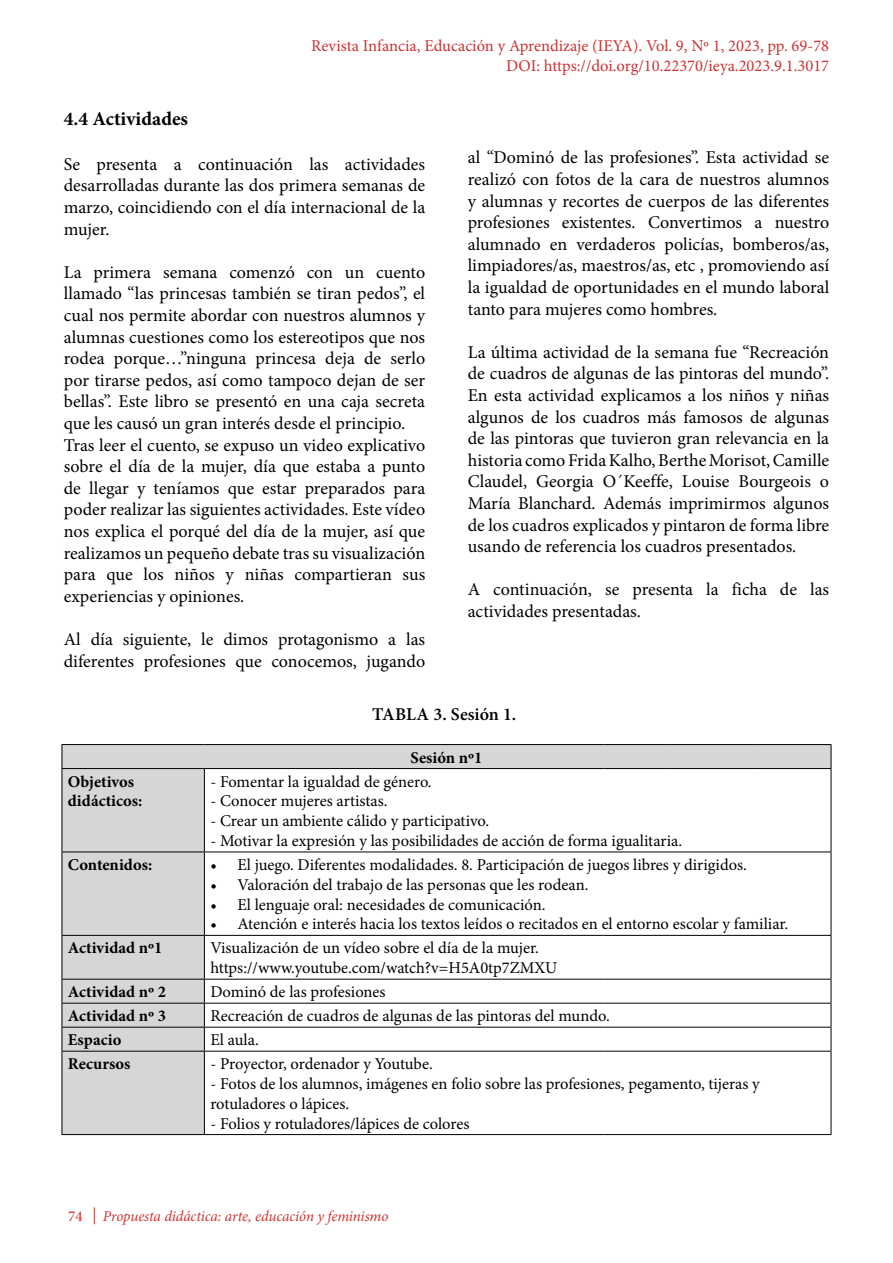
<style>
.page{position:relative;width:893px;height:1263px;background:#fff}
.page>*{position:absolute;margin:0;border:0;box-sizing:border-box;transform-origin:0 0}
.t1{font:700 19.5px "Minion Pro";color:#000}
.t2{font:18px/21.6px "Minion Pro";color:#000;text-align:justify}
.t3{font:600 18px "Minion Pro";letter-spacing:.005em;color:#000}
.t4{font:16.5px/19.8px "Minion Pro";color:#000}
.t5{font:16.5px/19.8px "Minion Pro";color:#c33;text-align:right}
.t6{font:700 16.5px/19.8px "Minion Pro";color:#000}
.t7{font:italic 15px "Minion Pro";letter-spacing:-.005em;color:#c33}
.t8{font:500 15px "Minion Pro";color:#c33}
</style>
<div class="page">
<svg style="left:94px;top:1207px;width:1px;height:17px"></svg>
<svg style="left:63px;top:745px;width:768px;height:389px"></svg>
<hr style="left:62px;top:744px;width:142px;height:1px;background:#000">
<svg style="left:62px;top:745px;width:1px;height:23px"></svg>
<hr style="left:204px;top:744px;width:399px;height:1px;background:#000">
<hr style="left:603px;top:744px;width:67px;height:1px;background:#000">
<hr style="left:670px;top:744px;width:82px;height:1px;background:#000">
<hr style="left:752px;top:744px;width:79px;height:1px;background:#000">
<svg style="left:831px;top:745px;width:1px;height:23px"></svg>
<hr style="left:62px;top:768px;width:142px;height:1px;background:#000">
<hr style="left:62px;top:769px;width:1px;height:82px;background:#000">
<hr style="left:204px;top:768px;width:399px;height:1px;background:#000">
<hr style="left:204px;top:769px;width:1px;height:82px;background:#000">
<hr style="left:603px;top:768px;width:67px;height:1px;background:#000">
<hr style="left:670px;top:768px;width:82px;height:1px;background:#000">
<hr style="left:752px;top:768px;width:79px;height:1px;background:#000">
<hr style="left:831px;top:769px;width:1px;height:82px;background:#000">
<hr style="left:62px;top:851px;width:142px;height:1px;background:#000">
<hr style="left:62px;top:852px;width:1px;height:83px;background:#000">
<hr style="left:204px;top:851px;width:399px;height:1px;background:#000">
<hr style="left:204px;top:852px;width:1px;height:83px;background:#000">
<hr style="left:603px;top:851px;width:67px;height:1px;background:#000">
<hr style="left:670px;top:851px;width:82px;height:1px;background:#000">
<hr style="left:752px;top:851px;width:79px;height:1px;background:#000">
<hr style="left:831px;top:852px;width:1px;height:83px;background:#000">
<hr style="left:62px;top:935px;width:142px;height:1px;background:#000">
<hr style="left:62px;top:936px;width:1px;height:43px;background:#000">
<hr style="left:204px;top:935px;width:399px;height:1px;background:#000">
<hr style="left:204px;top:936px;width:1px;height:43px;background:#000">
<hr style="left:603px;top:935px;width:67px;height:1px;background:#000">
<hr style="left:670px;top:935px;width:82px;height:1px;background:#000">
<hr style="left:752px;top:935px;width:79px;height:1px;background:#000">
<hr style="left:831px;top:936px;width:1px;height:43px;background:#000">
<hr style="left:62px;top:979px;width:142px;height:1px;background:#000">
<hr style="left:204px;top:979px;width:399px;height:1px;background:#000">
<hr style="left:603px;top:979px;width:67px;height:1px;background:#000">
<hr style="left:670px;top:979px;width:82px;height:1px;background:#000">
<hr style="left:752px;top:979px;width:79px;height:1px;background:#000">
<hr style="left:62px;top:1003px;width:142px;height:1px;background:#000">
<hr style="left:204px;top:1003px;width:399px;height:1px;background:#000">
<hr style="left:603px;top:1003px;width:67px;height:1px;background:#000">
<hr style="left:670px;top:1003px;width:82px;height:1px;background:#000">
<hr style="left:752px;top:1003px;width:79px;height:1px;background:#000">
<hr style="left:62px;top:1027px;width:142px;height:1px;background:#000">
<svg style="left:62px;top:979px;width:1px;height:72px"></svg>
<hr style="left:204px;top:1027px;width:399px;height:1px;background:#000">
<svg style="left:204px;top:979px;width:1px;height:72px"></svg>
<hr style="left:603px;top:1027px;width:67px;height:1px;background:#000">
<hr style="left:670px;top:1027px;width:82px;height:1px;background:#000">
<hr style="left:752px;top:1027px;width:79px;height:1px;background:#000">
<svg style="left:831px;top:979px;width:1px;height:72px"></svg>
<hr style="left:62px;top:1051px;width:142px;height:1px;background:#000">
<hr style="left:62px;top:1051px;width:1px;height:83px;background:#000">
<hr style="left:204px;top:1051px;width:399px;height:1px;background:#000">
<hr style="left:204px;top:1051px;width:1px;height:83px;background:#000">
<hr style="left:603px;top:1051px;width:67px;height:1px;background:#000">
<hr style="left:670px;top:1051px;width:82px;height:1px;background:#000">
<hr style="left:752px;top:1051px;width:79px;height:1px;background:#000">
<hr style="left:831px;top:1051px;width:1px;height:83px;background:#000">
<hr style="left:62px;top:1134px;width:142px;height:1px;background:#000">
<hr style="left:204px;top:1134px;width:399px;height:1px;background:#000">
<hr style="left:603px;top:1134px;width:67px;height:1px;background:#000">
<hr style="left:670px;top:1134px;width:82px;height:1px;background:#000">
<hr style="left:752px;top:1134px;width:79px;height:1px;background:#000">
<p class="t5" style="left:311px;top:36px;width:519px">Revista Infancia, Educación y Aprendizaje (IEYA). Vol. 9, Nº 1, 2023, pp. 69-78<br>DOI: https://doi.org/10.22370/ieya.2023.9.1.3017</p>
<p class="t1" style="left:64px;top:105px;width:126px">4.4 Actividades</p>
<p class="t2" style="left:64px;top:153px;width:363px">Se presenta a continuación las actividades desarrolladas durante las dos primera semanas de marzo, coincidiendo con el día internacional de la mujer.</p>
<p class="t2" style="left:64px;top:261px;width:363px;text-align:left">La primera semana comenzó con un cuento llamado “las princesas también se tiran pedos”, el cual nos permite abordar con nuestros alumnos y alumnas cuestiones como los estereotipos que nos rodea porque…”ninguna princesa deja de serlo por tirarse pedos, así como tampoco dejan de ser bellas”. Este libro se presentó en una caja secreta que les causó un gran interés desde el principio.<br>Tras leer el cuento, se expuso un video explicativo sobre el día de la mujer, día que estaba a punto de llegar y teníamos que estar preparados para poder realizar las siguientes actividades. Este vídeo nos explica el porqué del día de la mujer, así que realizamos un pequeño debate tras su visualización para que los niños y niñas compartieran sus experiencias y opiniones.</p>
<p class="t2" style="left:64px;top:628px;width:363px">Al día siguiente, le dimos protagonismo a las diferentes profesiones que conocemos, jugando</p>
<p class="t2" style="left:468px;top:147px;width:363px">al “Dominó de las profesiones”. Esta actividad se realizó con fotos de la cara de nuestros alumnos y alumnas y recortes de cuerpos de las diferentes profesiones existentes. Convertimos a nuestro alumnado en verdaderos policías, bomberos/as, limpiadores/as, maestros/as, etc , promoviendo así la igualdad de oportunidades en el mundo laboral tanto para mujeres como hombres.</p>
<p class="t2" style="left:468px;top:341px;width:363px">La última actividad de la semana fue “Recreación de cuadros de algunas de las pintoras del mundo”.<br>En esta actividad explicamos a los niños y niñas algunos de los cuadros más famosos de algunas de las pintoras que tuvieron gran relevancia en la historia como Frida Kalho, Berthe Morisot, Camille Claudel, Georgia O´Keeffe, Louise Bourgeois o María Blanchard. Además imprimirmos algunos de los cuadros explicados y pintaron de forma libre usando de referencia los cuadros presentados.</p>
<p class="t2" style="left:468px;top:579px;width:363px">A continuación, se presenta la ficha de las actividades presentadas.</p>
<p class="t3" style="left:372px;top:702px;width:146px">TABLA 3. Sesión 1.</p>
<p class="t6" style="left:410px;top:747px;width:74px">Sesión nº1</p>
<p class="t6" style="left:68px;top:771px;width:76px">Objetivos didácticos:</p>
<p class="t4" style="left:210px;top:771px;width:223px">- Fomentar la igualdad de género.</p>
<p class="t4" style="left:210px;top:791px;width:179px">- Conocer mujeres artistas.</p>
<p class="t4" style="left:210px;top:811px;width:280px">- Crear un ambiente cálido y participativo.</p>
<p class="t4" style="left:210px;top:831px;width:473px">- Motivar la expresión y las posibilidades de acción de forma igualitaria.</p>
<p class="t6" style="left:68px;top:854px;width:86px">Contenidos:</p>
<p class="t4" style="left:210px;top:855px;width:538px">• El juego. Diferentes modalidades. 8. Participación de juegos libres y dirigidos.</p>
<p class="t4" style="left:210px;top:875px;width:380px">• Valoración del trabajo de las personas que les rodean.</p>
<p class="t4" style="left:210px;top:894px;width:337px">• El lenguaje oral: necesidades de comunicación.</p>
<p class="t4" style="left:210px;top:914px;width:579px">• Atención e interés hacia los textos leídos o recitados en el entorno escolar y familiar.</p>
<p class="t6" style="left:68px;top:938px;width:96px">Actividad nº1</p>
<p class="t4" style="left:210px;top:938px;width:348px">Visualización de un vídeo sobre el día de la mujer. https://www.youtube.com/watch?v=H5A0tp7ZMXU</p>
<p class="t6" style="left:68px;top:982px;width:100px">Actividad nº 2</p>
<p class="t4" style="left:210px;top:982px;width:177px">Dominó de las profesiones</p>
<p class="t6" style="left:68px;top:1006px;width:100px">Actividad nº 3</p>
<p class="t4" style="left:210px;top:1006px;width:401px">Recreación de cuadros de algunas de las pintoras del mundo.</p>
<p class="t6" style="left:68px;top:1030px;width:55px">Espacio</p>
<p class="t4" style="left:210px;top:1030px;width:50px">El aula.</p>
<p class="t6" style="left:68px;top:1054px;width:64px">Recursos</p>
<p class="t4" style="left:210px;top:1054px;width:224px">- Proyector, ordenador y Youtube.</p>
<p class="t4" style="left:210px;top:1074px;width:551px">- Fotos de los alumnos, imágenes en folio sobre las profesiones, pegamento, tijeras y rotuladores o lápices.</p>
<p class="t4" style="left:210px;top:1113px;width:261px">- Folios y rotuladores/lápices de colores</p>
<p class="t8" style="left:68px;top:1206px;width:16px">74</p>
<p class="t7" style="left:103px;top:1206px;width:287px">Propuesta didáctica: arte, educación y feminismo</p>
</div>
